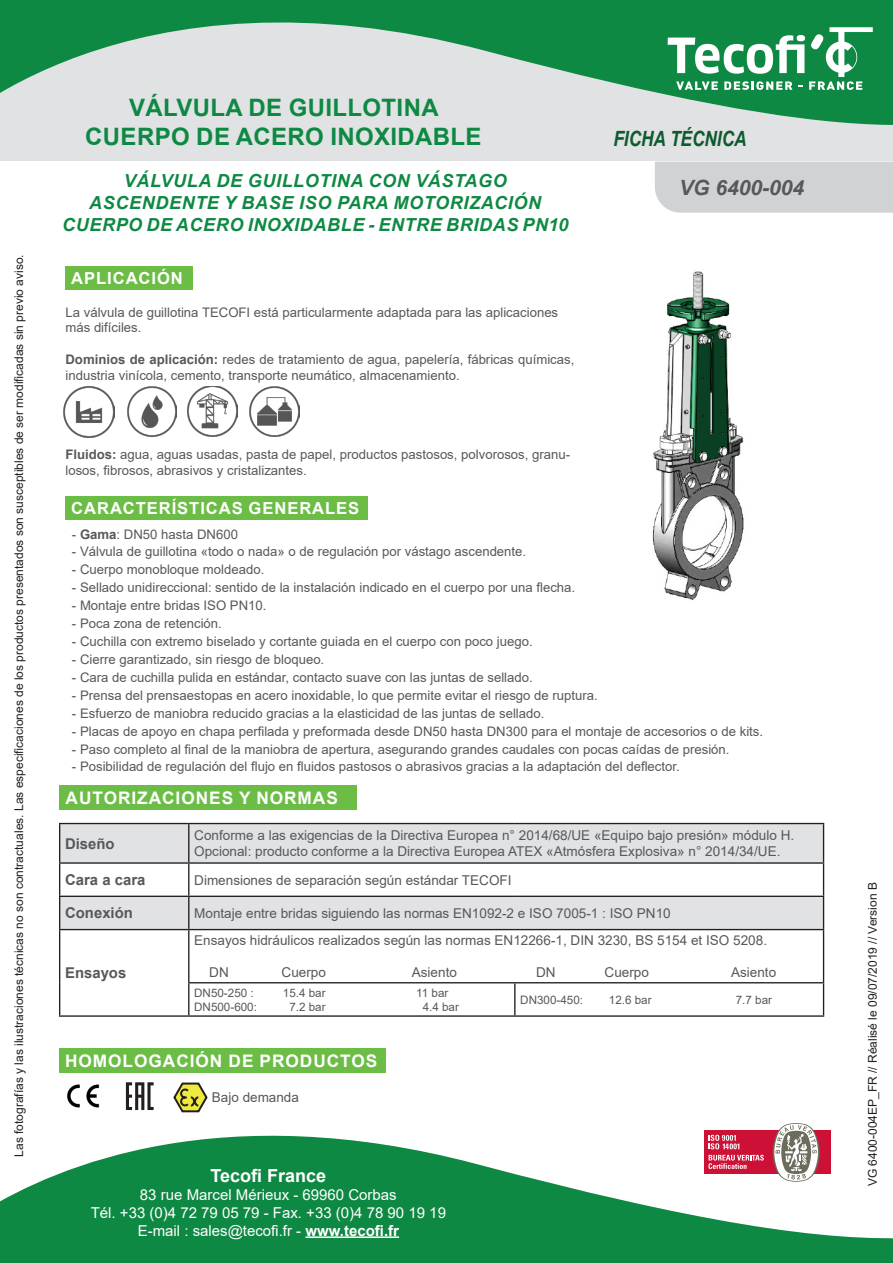
<style>
.page{position:relative;width:893px;height:1263px;background:#fff}
.page>*{position:absolute;margin:0;border:0;box-sizing:border-box;transform-origin:0 0}
.t1{font:700 24px/28.8px "Arial";letter-spacing:.015em;color:#0e8943;text-align:center}
.t2{font:italic 700 21px "Arial Narrow";color:#0e5b2f}
.t3{font:italic 700 21px "Arial";color:#57585a}
.t4{font:italic 700 18px/21.6px "Arial";letter-spacing:.035em;color:#0e8943;text-align:center}
.t5{font:700 18px "Arial";color:#fff}
.t6{font:700 17.25px "Arial";letter-spacing:.055em;color:#fff}
.t7{font:700 16.65px "Arial";letter-spacing:.055em;color:#fff}
.t8{font:15px/18px "Arial";color:#fff;text-align:center}
.t9{font:700 14.85px "Arial";color:#57585a}
.t10{font:13.5px/16.2px "Arial";color:#57585a}
.t11{font:13.2px/15.8px "Arial";color:#57585a}
.t12{font:12px "Arial";color:#231f20}
.t13{font:11.7px "Arial";color:#57585a}
.s1{font-weight:700}
</style>
<div class="page">
<div style="left:655px;top:162px;width:238px;height:51px;background:#d1d2d4"></div>
<div style="left:0;top:0;width:893px;height:161px;background:#e1e2e4"></div>
<svg style="left:0;top:0;width:893px;height:125px"></svg>
<svg style="left:0;top:1112px;width:893px;height:151px;fill:#0e8943"></svg>
<hr style="left:305px;top:1236px;width:94px;height:2px;background:#fff">
<svg style="left:668px;top:27px;width:205px;height:63px;background:#59ad7d"></svg>
<svg style="left:692px;top:1119px;width:150px;height:64px"></svg>
<div style="left:65px;top:267px;width:128px;height:23px;background:#6cbd45"></div>
<div style="left:65px;top:497px;width:303px;height:23px;background:#6cbd45"></div>
<div style="left:60px;top:785px;width:297px;height:24px;background:#6cbd45"></div>
<img style="left:249px;top:387px;width:50px;height:49px">
<img style="left:127px;top:387px;width:50px;height:49px">
<img style="left:187px;top:387px;width:50px;height:49px">
<img style="left:64px;top:387px;width:51px;height:50px">
<div style="left:59px;top:1049px;width:326px;height:24px;background:#6cbd45"></div>
<svg style="left:60px;top:824px;width:763px;height:105px;fill:#e1e2e4"></svg>
<svg style="left:189px;top:983px;width:634px;height:32px"></svg>
<hr style="left:59px;top:823px;width:130px;height:1px;background:#231f20">
<hr style="left:59px;top:824px;width:1px;height:38px;background:#231f20">
<hr style="left:189px;top:823px;width:326px;height:1px;background:#231f20">
<hr style="left:188px;top:824px;width:1px;height:38px;background:#231f20">
<hr style="left:515px;top:823px;width:309px;height:1px;background:#231f20">
<hr style="left:823px;top:824px;width:1px;height:38px;background:#231f20">
<hr style="left:59px;top:862px;width:130px;height:2px;background:#231f20">
<hr style="left:59px;top:864px;width:1px;height:32px;background:#231f20">
<hr style="left:189px;top:862px;width:326px;height:2px;background:#231f20">
<hr style="left:188px;top:864px;width:1px;height:32px;background:#231f20">
<hr style="left:515px;top:862px;width:309px;height:2px;background:#231f20">
<hr style="left:823px;top:864px;width:1px;height:32px;background:#231f20">
<hr style="left:59px;top:896px;width:130px;height:1px;background:#231f20">
<hr style="left:59px;top:897px;width:1px;height:32px;background:#231f20">
<hr style="left:189px;top:896px;width:326px;height:1px;background:#231f20">
<hr style="left:188px;top:897px;width:1px;height:32px;background:#231f20">
<hr style="left:515px;top:896px;width:309px;height:1px;background:#231f20">
<hr style="left:823px;top:897px;width:1px;height:32px;background:#231f20">
<hr style="left:59px;top:929px;width:130px;height:1px;background:#231f20">
<hr style="left:59px;top:930px;width:1px;height:53px;background:#231f20">
<hr style="left:189px;top:929px;width:326px;height:1px;background:#231f20">
<hr style="left:188px;top:930px;width:1px;height:52px;background:#231f20">
<hr style="left:515px;top:929px;width:309px;height:1px;background:#231f20">
<hr style="left:823px;top:930px;width:1px;height:52px;background:#231f20">
<hr style="left:59px;top:983px;width:1px;height:32px;background:#231f20">
<hr style="left:188px;top:982px;width:327px;height:1px;background:#231f20">
<hr style="left:188px;top:983px;width:1px;height:32px;background:#231f20">
<hr style="left:515px;top:982px;width:309px;height:1px;background:#231f20">
<hr style="left:514px;top:983px;width:1px;height:32px;background:#231f20">
<hr style="left:823px;top:983px;width:1px;height:32px;background:#231f20">
<hr style="left:59px;top:1015px;width:130px;height:2px;background:#231f20">
<hr style="left:189px;top:1015px;width:326px;height:2px;background:#231f20">
<hr style="left:515px;top:1015px;width:309px;height:2px;background:#231f20">
<img style="left:652px;top:271px;width:92px;height:329px">
<img style="left:67px;top:1084px;width:33px;height:24px">
<div style="left:123px;top:1079px;width:34px;height:34px;background:#fff"></div>
<svg style="left:126px;top:1082px;width:28px;height:28px"></svg>
<svg style="left:173px;top:1082px;width:35px;height:30px"></svg>
<p class="t12" style="left:11px;top:1157px;width:904px;rotate:-90deg">Las fotografías y las ilustraciones técnicas no son contractuales. Las especificaciones de los productos presentados son susceptibles de ser modificadas sin previo aviso.</p>
<h1 class="t1" style="left:85px;top:93px;width:398px">VÁLVULA DE GUILLOTINA<br>CUERPO DE ACERO INOXIDABLE</h1>
<h3 class="t4" style="left:62px;top:171px;width:508px">VÁLVULA DE GUILLOTINA CON VÁSTAGO<br>ASCENDENTE Y BASE ISO PARA MOTORIZACIÓN<br>CUERPO DE ACERO INOXIDABLE - ENTRE BRIDAS PN10</h3>
<p class="t7" style="left:71px;top:267px;width:113px">APLICACIÓN</p>
<p class="t11" style="left:65px;top:304px;width:494px">La válvula de guillotina TECOFI está particularmente adaptada para las aplicaciones más difíciles.</p>
<p class="t11" style="left:65px;top:351px;width:510px"><span class="s1">Dominios de aplicación:</span> redes de tratamiento de agua, papelería, fábricas químicas, industria vinícola, cemento, transporte neumático, almacenamiento.</p>
<p class="t11" style="left:65px;top:446px;width:506px"><span class="s1">Fluidos:</span> agua, aguas usadas, pasta de papel, productos pastosos, polvorosos, granu&shy;losos, fibrosos, abrasivos y cristalizantes.</p>
<p class="t7" style="left:71px;top:497px;width:289px">CARACTERÍSTICAS GENERALES</p>
<h2 class="t2" style="left:613px;top:123px;width:135px">FICHA TÉCNICA</h2>
<h2 class="t3" style="left:679px;top:174px;width:126px">VG 6400-004</h2>
<p class="t11" style="left:72px;top:526px;width:168px">- <span class="s1">Gama</span>: DN50 hasta DN600</p>
<p class="t11" style="left:72px;top:544px;width:456px">- Válvula de guillotina «todo o nada» o de regulación por vástago ascendente.</p>
<p class="t11" style="left:72px;top:562px;width:194px">- Cuerpo monobloque moldeado.</p>
<p class="t11" style="left:72px;top:580px;width:505px">- Sellado unidireccional: sentido de la instalación indicado en el cuerpo por una flecha.</p>
<p class="t11" style="left:72px;top:598px;width:196px">- Montaje entre bridas ISO PN10.</p>
<p class="t11" style="left:72px;top:615px;width:151px">- Poca zona de retención.</p>
<p class="t11" style="left:72px;top:633px;width:462px">- Cuchilla con extremo biselado y cortante guiada en el cuerpo con poco juego.</p>
<p class="t11" style="left:72px;top:651px;width:254px">- Cierre garantizado, sin riesgo de bloqueo.</p>
<p class="t11" style="left:72px;top:669px;width:462px">- Cara de cuchilla pulida en estándar, contacto suave con las juntas de sellado.</p>
<p class="t11" style="left:72px;top:687px;width:527px">- Prensa del prensaestopas en acero inoxidable, lo que permite evitar el riesgo de ruptura.</p>
<p class="t11" style="left:72px;top:705px;width:474px">- Esfuerzo de maniobra reducido gracias a la elasticidad de las juntas de sellado.</p>
<p class="t11" style="left:72px;top:723px;width:693px">- Placas de apoyo en chapa perfilada y preformada desde DN50 hasta DN300 para el montaje de accesorios o de kits.</p>
<p class="t11" style="left:72px;top:741px;width:659px">- Paso completo al final de la maniobra de apertura, asegurando grandes caudales con pocas caídas de presión.</p>
<p class="t11" style="left:72px;top:759px;width:609px">- Posibilidad de regulación del flujo en fluidos pastosos o abrasivos gracias a la adaptación del deflector.</p>
<h3 class="t6" style="left:66px;top:785px;width:274px">AUTORIZACIONES Y NORMAS</h3>
<p class="t9" style="left:65px;top:833px;width:51px">Diseño</p>
<p class="t10" style="left:194px;top:827px;width:602px">Conforme a las exigencias de la Directiva Europea n° 2014/68/UE «Equipo bajo presión» módulo H.<br>Opcional: producto conforme a la Directiva Europea ATEX «Atmósfera Explosiva» n° 2014/34/UE.</p>
<p class="t9" style="left:65px;top:869px;width:82px">Cara a cara</p>
<p class="t10" style="left:194px;top:872px;width:319px">Dimensiones de separación según estándar TECOFI</p>
<p class="t9" style="left:65px;top:903px;width:69px">Conexión</p>
<p class="t10" style="left:194px;top:905px;width:478px">Montaje entre bridas siguiendo las normas EN1092-2 e ISO 7005-1 : ISO PN10</p>
<p class="t9" style="left:65px;top:962px;width:63px">Ensayos</p>
<p class="t10" style="left:194px;top:932px;width:574px">Ensayos hidráulicos realizados según las normas EN12266-1, DIN 3230, BS 5154 et ISO 5208.</p>
<p class="t10" style="left:209px;top:964px;width:21px">DN</p>
<p class="t10" style="left:282px;top:964px;width:46px">Cuerpo</p>
<p class="t10" style="left:412px;top:964px;width:47px">Asiento</p>
<p class="t10" style="left:536px;top:964px;width:21px">DN</p>
<p class="t10" style="left:605px;top:964px;width:46px">Cuerpo</p>
<p class="t10" style="left:731px;top:964px;width:47px">Asiento</p>
<p class="t13" style="left:194px;top:984px;width:61px">DN50-250 :</p>
<p class="t13" style="left:283px;top:984px;width:44px">15.4 bar</p>
<p class="t13" style="left:416px;top:984px;width:34px">11 bar</p>
<p class="t13" style="left:194px;top:998px;width:64px">DN500-600:</p>
<p class="t13" style="left:289px;top:998px;width:38px">7.2 bar</p>
<p class="t13" style="left:423px;top:998px;width:38px">4.4 bar</p>
<p class="t13" style="left:520px;top:991px;width:64px">DN300-450:</p>
<p class="t13" style="left:609px;top:991px;width:44px">12.6 bar</p>
<p class="t13" style="left:736px;top:991px;width:38px">7.7 bar</p>
<h3 class="t6" style="left:65px;top:1049px;width:314px">HOMOLOGACIÓN DE PRODUCTOS</h3>
<p class="t10" style="left:212px;top:1088px;width:89px">Bajo demanda</p>
<h3 class="t5" style="left:211px;top:1162px;width:117px">Tecofi France</h3>
<p class="t8" style="left:91px;top:1185px;width:357px">83 rue Marcel Mérieux - 69960 Corbas<br>Tél. +33 (0)4 72 79 05 79 - Fax. +33 (0)4 78 90 19 19<br>E-mail : sales@tecofi.fr - <span class="s1">www.tecofi.fr</span></p>
<p class="t12" style="left:864px;top:1186px;width:306px;rotate:-90deg">VG 6400-004EP_FR // Réalisé le 09/07/2019 // Version B</p>
</div>
